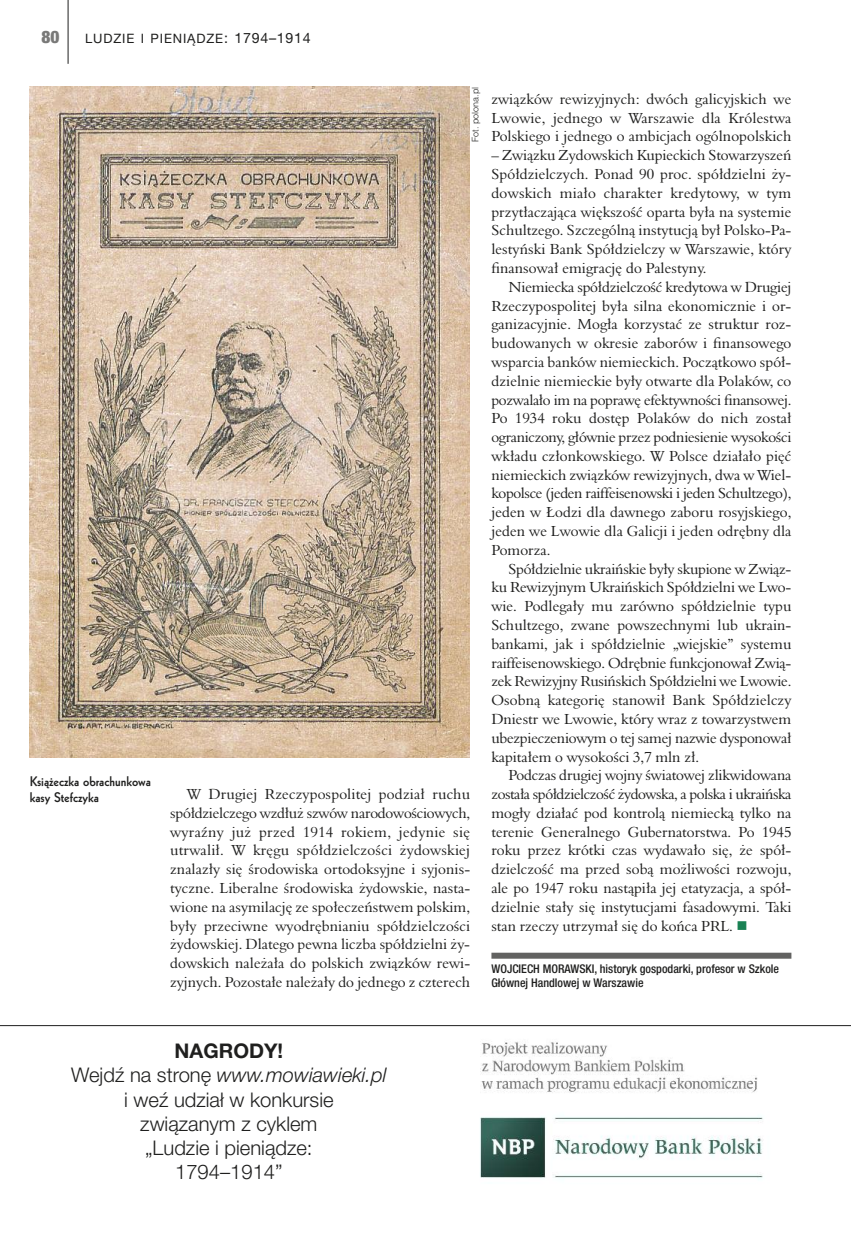
<style>
.page{position:relative;width:851px;height:1234px;background:#fff}
.page>*{position:absolute;margin:0;border:0;box-sizing:border-box;transform-origin:0 0}
.t1{font:300 20.25px/24.3px "Helvetica Neue LT Com";color:#1f1f1e;text-align:center}
.t2{font:900 condensed 17.25px "Helvetica Neue LT Com";color:#797978}
.t3{font:15px/18.8px "Aldine 401 EU";letter-spacing:.005em;color:#1f1f1e;text-align:justify}
.t4{font:700 13.5px/16.2px "Geometric 231 EU";color:#1f1f1e}
.t5{font:12.9px "Helvetica Neue LT Com";letter-spacing:.065em;color:#1f1f1e}
.t6{font:500 condensed 12px/14.4px "Helvetica Neue LT Com";color:#1f1f1e}
.t7{font:300 9px "Helvetica";color:#1f1f1e}
.s1{font-size:14.25px}
.s2{color:#198153}
.s3{font-weight:700}
.s4{font-style:italic}
</style>
<div class="page">
<img style="left:480px;top:1041px;width:283px;height:138px">
<hr style="left:68px;top:0;width:1px;height:64px;background:#1f1f1e">
<hr style="left:0;top:1025px;width:850px;height:1px;background:#1f1f1e">
<div style="left:491px;top:952px;width:300px;height:6px;background:#626261"></div>
<img style="left:30px;top:87px;width:439px;height:670px">
<p class="t2" style="left:42px;top:27px;width:19px">80</p>
<p class="t5" style="left:85px;top:30px;width:227px">LUDZIE I PIENIĄDZE<span class="s1">: 1794–1914</span></p>
<p class="t4" style="left:30px;top:773px;width:123px">Książeczka obrachunkowa kasy Stefczyka</p>
<p class="t7" style="left:467px;top:142px;width:57px;rotate:-90deg">Fot. polona.pl</p>
<p class="t3" style="left:170px;top:784px;width:301px;text-indent:17px">W Drugiej Rzeczypospolitej podział ruchu spółdzielczego wzdłuż szwów narodowościowych, wyraźny już przed 1914 rokiem, jedynie się utrwalił. W kręgu spółdzielczości żydowskiej znalazły się środowiska ortodoksyjne i syjonis&shy;tyczne. Liberalne środowiska żydowskie, nasta&shy;wione na asymilację ze społeczeństwem polskim, były przeciwne wyodrębnianiu spółdzielczości żydowskiej. Dlatego pewna liczba spółdzielni ży&shy;dowskich należała do polskich związków rewi&shy;zyjnych. Pozostałe należały do jednego z czterech</p>
<p class="t3" style="left:491px;top:89px;width:301px">związków rewizyjnych: dwóch galicyjskich we Lwowie, jednego w Warszawie dla Królestwa Polskiego i jednego o ambicjach ogólnopolskich</p>
<p class="t3" style="left:491px;top:146px;width:301px">– Związku Żydowskich Kupieckich Stowarzyszeń Spółdzielczych. Ponad 90 proc. spółdzielni ży&shy;dowskich miało charakter kredytowy, w tym przytłaczająca większość oparta była na systemie Schultzego. Szczególną instytucją był Polsko-Pa&shy;lestyński Bank Spółdzielczy w Warszawie, który finansował emigrację do Palestyny.</p>
<p class="t3" style="left:491px;top:277px;width:301px;text-indent:17px">Niemiecka spółdzielczość kredytowa w Drugiej Rzeczypospolitej była silna ekonomicznie i or&shy;ganizacyjnie. Mogła korzystać ze struktur roz&shy;budowanych w okresie zaborów i finansowego wsparcia banków niemieckich. Początkowo spół&shy;dzielnie niemieckie były otwarte dla Polaków, co pozwalało im na poprawę efektywności finansowej.<br>Po 1934 roku dostęp Polaków do nich został ograniczony, głównie przez podniesienie wysokości wkładu członkowskiego. W Polsce działało pięć niemieckich związków rewizyjnych, dwa w Wiel&shy;kopolsce (jeden raiffeisenowski i jeden Schultzego), jeden w Łodzi dla dawnego zaboru rosyjskiego, jeden we Lwowie dla Galicji i jeden odrębny dla Pomorza.</p>
<p class="t3" style="left:491px;top:559px;width:301px;text-indent:17px">Spółdzielnie ukraińskie były skupione w Związ&shy;ku Rewizyjnym Ukraińskich Spółdzielni we Lwo&shy;wie. Podlegały mu zarówno spółdzielnie typu Schultzego, zwane powszechnymi lub ukrain&shy;bankami, jak i spółdzielnie „wiejskie” systemu raiffeisenowskiego. Odrębnie funkcjonował Zwią&shy;zek Rewizyjny Rusińskich Spółdzielni we Lwowie.<br>Osobną kategorię stanowił Bank Spółdzielczy Dniestr we Lwowie, który wraz z towarzystwem ubezpieczeniowym o tej samej nazwie dysponował kapitałem o wysokości 3,7 mln zł.</p>
<p class="t3" style="left:491px;top:765px;width:301px;text-indent:17px">Podczas drugiej wojny światowej zlikwidowana została spółdzielczość żydowska, a polska i ukraińska mogły działać pod kontrolą niemiecką tylko na terenie Generalnego Gubernatorstwa. Po 1945 roku przez krótki czas wydawało się, że spół&shy;dzielczość ma przed sobą możliwości rozwoju, ale po 1947 roku nastąpiła jej etatyzacja, a spół&shy;dzielnie stały się instytucjami fasadowymi. Taki stan rzeczy utrzymał się do końca PRL. <span class="s2">■</span></p>
<p class="t6" style="left:491px;top:960px;width:289px">Wojciech MoraWski, historyk gospodarki, profesor w szkole<br>Głównej handlowej w Warszawie</p>
<h1 class="t1" style="left:71px;top:1038px;width:317px"><span class="s3">NAGRODY!<br></span>Wejdź na stronę <span class="s4">www.mowiawieki.pl </span>i weź udział w konkursie<br>związanym z cyklem<br>„Ludzie i pieniądze:<br>1794–1914”</h1>
</div>
